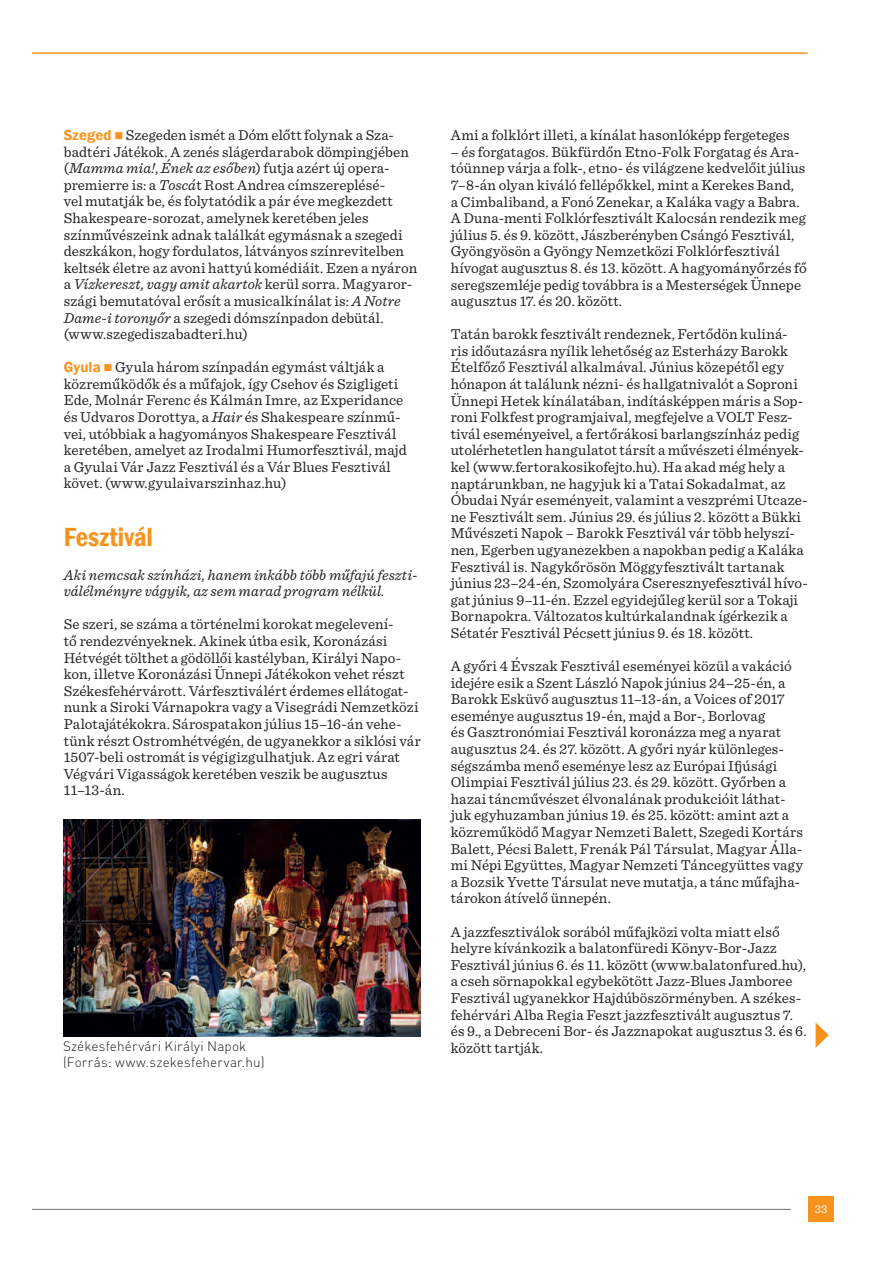
<style>
.page{position:relative;width:893px;height:1263px;background:#fff}
.page>*{position:absolute;margin:0;border:0;box-sizing:border-box;transform-origin:0 0}
.Alcím_cikk{font:600 condensed 27px "Franklin Gothic";letter-spacing:.005em;color:#f7931d}
.Body_text_1_sor_fölé{font:15px/16.6px "Sentinel";letter-spacing:.005em;color:#231f20}
.Body_text{font:italic 15px/16.6px "Sentinel";letter-spacing:.01em;color:#231f20}
.Képaláírás{font:300 13.5px "DIN Pro";letter-spacing:.01em;color:#231f20}
.t1{font:12px "Sentinel";color:#fff}
.s1{font-family:"Franklin Gothic";font-weight:600;color:#f7931d}
.s2{color:#f7931d}
.s3{font-style:italic}
</style>
<div class="page">
<hr style="left:33px;top:52px;width:774px;height:2px;background:#f7931d">
<div style="left:808px;top:1197px;width:26px;height:25px;background:#f7931d"></div>
<hr style="left:32px;top:1209px;width:759px;height:1px;background:#808285">
<svg style="left:816px;top:1023px;width:13px;height:25px"></svg>
<img style="left:63px;top:819px;width:358px;height:217px">
<p class="Body_text_1_sor_fölé" style="left:64px;top:126px;width:355px"><span class="s1">Szeged</span> <span class="s2">■</span> Szegeden ismét a Dóm előtt folynak a Sza&shy;badtéri Játékok. A zenés slágerdarabok dömpingjében (<span class="s3">Mamma mia!</span>, <span class="s3">Ének az esőben</span>) futja azért új opera&shy;premierre is: a <span class="s3">Toscá</span>t Rost Andrea címszereplésé-<br>vel mutatják be, és folytatódik a pár éve megkezdett Shakespeare-sorozat, amelynek keretében jeles színművészeink adnak találkát egymásnak a szegedi deszkákon, hogy fordulatos, látványos színrevitelben keltsék életre az avoni hattyú komédiáit. Ezen a nyáron a <span class="s3">Vízkereszt, vagy amit akartok</span> kerül sorra. Magyaror&shy;szági bemutatóval erősít a musicalkínálat is: <span class="s3">A Notre Dame-i toronyőr</span> a szegedi dómszínpadon debütál. (www.szegediszabadteri.hu)</p>
<p class="Body_text_1_sor_fölé" style="left:64px;top:358px;width:344px"><span class="s1">Gyula</span> <span class="s2">■</span> Gyula három színpadán egymást váltják a közreműködők és a műfajok, így Csehov és Szigligeti Ede, Molnár Ferenc és Kálmán Imre, az Experidance és Udvaros Dorottya, a <span class="s3">Hair</span> és Shakespeare színmű&shy;vei, utóbbiak a hagyományos Shakespeare Fesztivál keretében, amelyet az Irodalmi Humorfesztivál, majd a Gyulai Vár Jazz Fesztivál és a Vár Blues Fesztivál követ. (www.gyulaivarszinhaz.hu)</p>
<p class="Alcím_cikk" style="left:64px;top:519px;width:91px">Fesztivál</p>
<p class="Body_text" style="left:64px;top:565px;width:355px">Aki nemcsak színházi, hanem inkább több műfajú feszti&shy;válélményre vágyik, az sem marad program nélkül.</p>
<p class="Body_text_1_sor_fölé" style="left:64px;top:615px;width:358px">Se szeri, se száma a történelmi korokat megelevení-<br>tő rendezvényeknek. Akinek útba esik, Koronázási Hétvégét tölthet a gödöllői kastélyban, Királyi Napo&shy;kon, illetve Koronázási Ünnepi Játékokon vehet részt Székesfehérvárott. Várfesztiválért érdemes ellátogat&shy;nunk a Siroki Várnapokra vagy a Visegrádi Nemzetközi Palotajátékokra. Sárospatakon július 15–16-án vehe&shy;tünk részt Ostromhétvégén, de ugyanekkor a siklósi vár 1507-beli ostromát is végigizgulhatjuk. Az egri várat Végvári Vigasságok keretében veszik be augusztus 11–13-án.</p>
<p class="Body_text_1_sor_fölé" style="left:451px;top:126px;width:340px">Ami a folklórt illeti, a kínálat hasonlóképp fergeteges</p>
<p class="Body_text_1_sor_fölé" style="left:451px;top:143px;width:358px">– és forgatagos. Bükfürdőn Etno-Folk Forgatag és Ara&shy;tóünnep várja a folk-, etno- és világzene kedvelőit július 7–8-án olyan kiváló fellépőkkel, mint a Kerekes Band,<br>a Cimbaliband, a Fonó Zenekar, a Kaláka vagy a Babra.<br>A Duna-menti Folklórfesztivált Kalocsán rendezik meg július 5. és 9. között, Jászberényben Csángó Fesztivál, Gyöngyösön a Gyöngy Nemzetközi Folklórfesztivál hívogat augusztus 8. és 13. között. A hagyományőrzés fő seregszemléje pedig továbbra is a Mesterségek Ünnepe augusztus 17. és 20. között.</p>
<p class="Body_text_1_sor_fölé" style="left:451px;top:325px;width:359px">Tatán barokk fesztivált rendeznek, Fertődön kuliná&shy;ris időutazásra nyílik lehetőség az Esterházy Barokk Ételfőző Fesztivál alkalmával. Június közepétől egy hónapon át találunk nézni- és hallgatnivalót a Soproni Ünnepi Hetek kínálatában, indításképpen máris a Sop&shy;roni Folkfest programjaival, megfejelve a VOLT Fesz&shy;tivál eseményeivel, a fertőrákosi barlangszínház pedig utolérhetetlen hangulatot társít a művészeti élmények&shy;kel (www.fertorakosikofejto.hu). Ha akad még hely a naptárunkban, ne hagyjuk ki a Tatai Sokadalmat, az Óbudai Nyár eseményeit, valamint a veszprémi Utcaze&shy;ne Fesztivált sem. Június 29. és július 2. között a Bükki Művészeti Napok – Barokk Fesztivál vár több helyszí&shy;nen, Egerben ugyanezekben a napokban pedig a Kaláka Fesztivál is. Nagykőrösön Möggyfesztivált tartanak június 23–24-én, Szomolyára Cseresznyefesztivál hívo&shy;gat június 9–11-én. Ezzel egyidejűleg kerül sor a Tokaji Bornapokra. Változatos kultúrkalandnak ígérkezik a Sétatér Fesztivál Pécsett június 9. és 18. között.</p>
<p class="Body_text_1_sor_fölé" style="left:451px;top:657px;width:354px">A győri 4 Évszak Fesztivál eseményei közül a vakáció idejére esik a Szent László Napok június 24–25-én, a Barokk Esküvő augusztus 11–13-án, a Voices of 2017 eseménye augusztus 19-én, majd a Bor-, Borlovag<br>és Gasztronómiai Fesztivál koronázza meg a nyarat augusztus 24. és 27. között. A győri nyár különleges&shy;ségszámba menő eseménye lesz az Európai Ifjúsági Olimpiai Fesztivál július 23. és 29. között. Győrben a hazai táncművészet élvonalának produkcióit láthat&shy;juk egyhuzamban június 19. és 25. között: amint azt a közreműködő Magyar Nemzeti Balett, Szegedi Kortárs Balett, Pécsi Balett, Frenák Pál Társulat, Magyar Álla&shy;mi Népi Együttes, Magyar Nemzeti Táncegyüttes vagy a Bozsik Yvette Társulat neve mutatja, a tánc műfajha&shy;tárokon átívelő ünnepén.</p>
<p class="Body_text_1_sor_fölé" style="left:451px;top:922px;width:357px">A jazzfesztiválok sorából műfajközi volta miatt első helyre kívánkozik a balatonfüredi Könyv-Bor-Jazz Fesztivál június 6. és 11. között (www.balatonfured.hu), a cseh sörnapokkal egybekötött Jazz-Blues Jamboree Fesztivál ugyanekkor Hajdúböszörményben. A székes&shy;fehérvári Alba Regia Feszt jazzfesztivált augusztus 7. és 9., a Debreceni Bor- és Jazznapokat augusztus 3. és 6.</p>
<p class="Képaláírás" style="left:63px;top:1037px;width:185px">Székesfehérvári Királyi Napok</p>
<p class="Body_text_1_sor_fölé" style="left:451px;top:1038px;width:94px">között tartják.</p>
<p class="Képaláírás" style="left:63px;top:1053px;width:203px">(Forrás: www.szekesfehervar.hu)</p>
<p class="t1" style="left:815px;top:1200px;width:14px">33</p>
</div>
